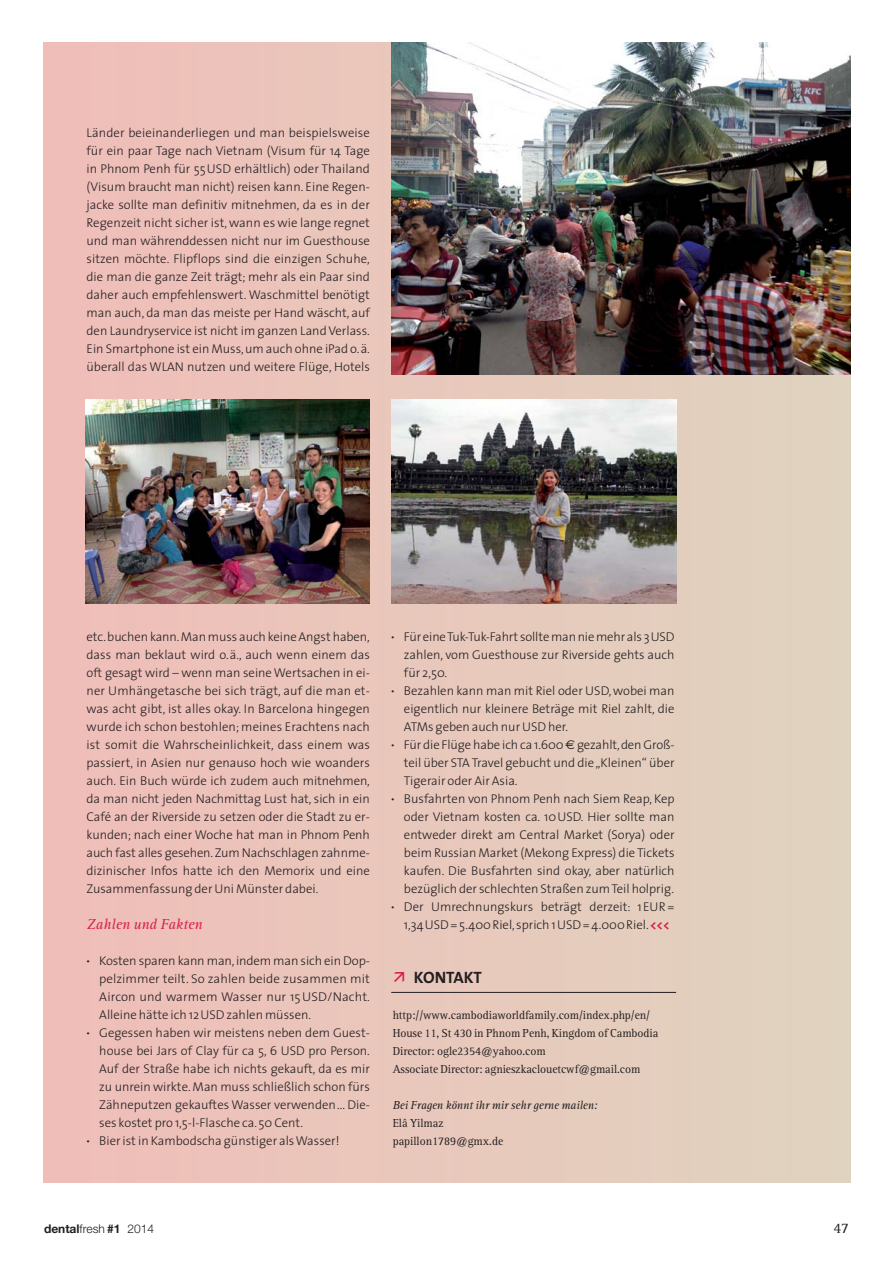
<style>
.page{position:relative;width:893px;height:1263px;background:#fff}
.page>*{position:absolute;margin:0;border:0;box-sizing:border-box;transform-origin:0 0}
.t1{font:700 16.5px "The Sans";letter-spacing:-.005em;color:#231f20}
.t2{font:italic 15px "Rotis Serif";color:#d91e4d}
.t3{font:15px "Rotis Serif";color:#231f20}
.t4{font:300 12.75px/18px "The Sans";color:#231f20;text-align:justify}
.t5{font:12px/18px "Rotis Serif";letter-spacing:-.005em;color:#231f20}
.t6{font:italic 12px "Rotis Serif";letter-spacing:-.005em;color:#231f20}
.t7{font:300 12px "Helvetica Neue";color:#231f20}
.s1{font-weight:700}
.s2{font-family:"Euro Sans";font-weight:400}
.s3{font-weight:700;color:#d91e4d}
</style>
<div class="page">
<div style="left:0;top:43px;width:850px;height:1139px;background:#e9c6bb"></div>
<div style="left:0;top:43px;width:43px;height:1152px;background:#fff"></div>
<img style="left:391px;top:43px;width:459px;height:331px">
<img style="left:391px;top:400px;width:285px;height:204px">
<img style="left:85px;top:400px;width:285px;height:204px">
<hr style="left:391px;top:992px;width:285px;height:1px;background:#231f20">
<p class="t4" style="left:87px;top:125px;width:285px">Länder beieinanderliegen und man beispielsweise für ein paar Tage nach Vietnam (Visum für 14 Tage in Phnom Penh für 55USD erhältlich) oder Thailand (Visum braucht man nicht) reisen kann. Ei ne Regen - jacke sollte man definitiv mitnehmen, da es in der Regenzeit nicht sicher ist, wann es wie lan ge regnet und man währenddessen nicht nur im Guest house sitzen möchte. Flipflops sind die einzigen Schuhe, die man die ganze Zeit trägt; mehr als ein Paar sind daher auch empfehlenswert. Wasch mittel benötigt man auch, da man das meiste per Hand wäscht, auf den Laundryservice ist nicht im ganzen Land Verlass.<br>Ein Smartphone ist ein Muss, um auch ohne iPad o.ä. überall das WLAN nutzen und weitere Flüge, Hotels</p>
<p class="t4" style="left:87px;top:629px;width:285px">etc. buchen kann. Man muss auch keine Angst haben, dass man beklaut wird o.ä., auch wenn einem das oft gesagt wird – wenn man seine Wertsachen in ei - ner Umhängetasche bei sich trägt, auf die man et - was acht gibt, ist alles okay. In Barcelona hingegen wurde ich schon bestohlen; meines Erachtens nach ist somit die Wahrscheinlichkeit, dass einem was passiert, in Asien nur genauso hoch wie woanders auch. Ein Buch würde ich zudem auch mitnehmen, da man nicht jeden Nachmittag Lust hat, sich in ein Café an der Riverside zu setzen oder die Stadt zu er&shy;kunden; nach einer Woche hat man in Phnom Penh auch fast alles gesehen. Zum Nach schla gen zahnme&shy;dizinischer Infos hatte ich den Me morix und eine Zu sammenfassung der Uni Münster dabei.</p>
<p class="t2" style="left:87px;top:918px;width:118px">Zahlen und Fakten</p>
<p class="t4" style="left:87px;top:953px;width:285px"><span class="s1">·</span> Kosten sparen kann man, indem man sich ein Dop -</p>
<p class="t4" style="left:99px;top:971px;width:272px">pelzimmer teilt. So zahlen beide zusammen mit</p>
<p class="t4" style="left:99px;top:989px;width:272px">Aircon und warmem Wasser nur 15USD/Nacht.</p>
<p class="t4" style="left:99px;top:1007px;width:213px">Alleine hätte ich 12USD zahlen müssen.</p>
<p class="t4" style="left:87px;top:1025px;width:285px"><span class="s1">·</span> Gegessen haben wir meistens neben dem Guest -</p>
<p class="t4" style="left:99px;top:1043px;width:272px">house bei Jars of Clay für ca 5, 6 USD pro Person.</p>
<p class="t4" style="left:99px;top:1061px;width:272px">Auf der Straße habe ich nichts gekauft, da es mir</p>
<p class="t4" style="left:99px;top:1079px;width:272px">zu unrein wirkte. Man muss schließlich schon fürs</p>
<p class="t4" style="left:99px;top:1097px;width:272px">Zähneputzen gekauftes Wasser verwenden... Die -</p>
<p class="t4" style="left:99px;top:1115px;width:205px">ses kostet pro 1,5-l-Flasche ca. 50 Cent.</p>
<p class="t4" style="left:87px;top:1133px;width:255px"><span class="s1">·</span> Bier ist in Kambodscha günstiger als Wasser!</p>
<p class="t4" style="left:391px;top:629px;width:285px"><span class="s1">·</span> Für eine Tuk-Tuk-Fahrt sollte man nie mehr als 3USD</p>
<p class="t4" style="left:404px;top:647px;width:272px">zahlen, vom Guesthouse zur Riverside gehts auch</p>
<p class="t4" style="left:404px;top:665px;width:45px">für 2,50.</p>
<p class="t4" style="left:391px;top:683px;width:285px"><span class="s1">·</span> Bezahlen kann man mit Riel oder USD, wobei man</p>
<p class="t4" style="left:404px;top:701px;width:272px">eigentlich nur kleinere Beträge mit Riel zahlt, die</p>
<p class="t4" style="left:404px;top:719px;width:166px">ATMs geben auch nur USD her.</p>
<p class="t4" style="left:391px;top:737px;width:285px"><span class="s1">·</span> Für die Flüge habe ich ca 1.600<span class="s2">€</span> gezahlt, den Groß -</p>
<p class="t4" style="left:404px;top:755px;width:272px">teil über STA Travel gebucht und die „Kleinen“ über</p>
<p class="t4" style="left:404px;top:773px;width:115px">Tigerair oder Air Asia.</p>
<p class="t4" style="left:391px;top:791px;width:285px"><span class="s1">·</span> Busfahrten von Phnom Penh nach Siem Reap, Kep</p>
<p class="t4" style="left:404px;top:809px;width:272px">oder Vietnam kosten ca. 10USD. Hier sollte man</p>
<p class="t4" style="left:404px;top:827px;width:272px">ent weder direkt am Central Market (Sorya) oder</p>
<p class="t4" style="left:404px;top:845px;width:272px">beim Russian Market (Mekong Express) die Tickets</p>
<p class="t4" style="left:404px;top:863px;width:272px">kaufen. Die Busfahrten sind okay, aber natürlich</p>
<p class="t4" style="left:404px;top:881px;width:272px">bezüglich der schlechten Straßen zum Teil holprig.</p>
<p class="t4" style="left:391px;top:899px;width:285px"><span class="s1">·</span> Der Umrechnungskurs beträgt derzeit: 1EUR=</p>
<p class="t4" style="left:404px;top:917px;width:267px">1,34USD=5.400Riel, sprich 1USD=4.000Riel. <span class="s3">&lt;&lt;&lt;</span></p>
<p class="t1" style="left:414px;top:969px;width:70px">KONTAKT</p>
<p class="t5" style="left:393px;top:1007px;width:267px">http://www.cambodiaworldfamily.com/index.php/en/ House 11, St 430 in Phnom Penh, Kingdom of Cambodia Director: ogle2354@yahoo.com<br>Associate Director: agnieszkaclouetcwf@gmail.com</p>
<p class="t6" style="left:393px;top:1100px;width:206px">Bei Fragen könnt ihr mir sehr gerne mailen:</p>
<p class="t5" style="left:393px;top:1115px;width:112px">Elâ Yilmaz papillon1789@gmx.de</p>
<p class="t7" style="left:44px;top:1224px;width:112px"><span class="s1">dental</span>fresh <span class="s1">#1</span> 2014</p>
<p class="t3" style="left:833px;top:1221px;width:17px">47</p>
</div>
